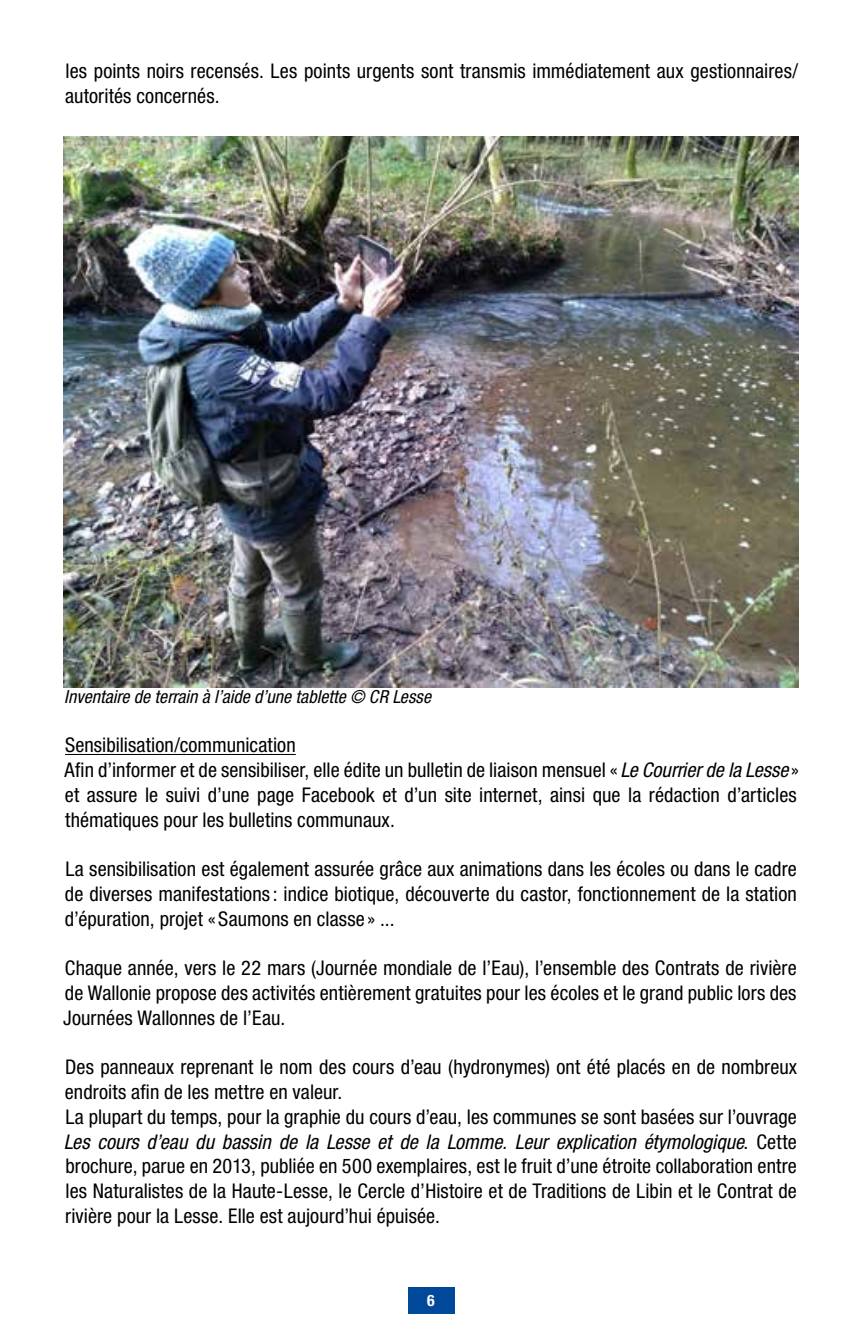
<style>
.page{position:relative;width:862px;height:1340px;background:#fff}
.page>*{position:absolute;margin:0;border:0;box-sizing:border-box;transform-origin:0 0}
.t1{font:condensed 20.25px/24.8px "Helvetica Neue LT Std";letter-spacing:.005em;color:#000}
.t2{font:italic condensed 18px "Helvetica Neue LT Std";letter-spacing:.005em;color:#000}
.t3{font:700 condensed 15.75px "Helvetica Neue LT Std";color:#fff}
.s1{font-style:italic}
</style>
<div class="page">
<div style="left:408px;top:1286px;width:46px;height:27px;background:#00489a"></div>
<hr style="left:65px;top:754px;width:231px;height:1px;background:#000">
<img style="left:64px;top:137px;width:733px;height:550px">
<p class="t1" style="left:65px;top:59px;width:734px">les points noirs recensés. Les points urgents sont transmis immédiatement aux gestionnaires/ autorités concernés.</p>
<p class="t2" style="left:64px;top:686px;width:368px">Inventaire de terrain à l’aide d’une tablette © CR Lesse</p>
<p class="t1" style="left:64px;top:732px;width:735px">Sensibilisation/communication<br>Afin d’informer et de sensibiliser, elle édite un bulletin de liaison mensuel « <span class="s1">Le Courrier de la Lesse</span> » et assure le suivi d’une page Facebook et d’un site internet, ainsi que la rédaction d’articles thématiques pour les bulletins communaux.</p>
<p class="t1" style="left:65px;top:856px;width:733px;text-align:justify">La sensibilisation est également assurée grâce aux animations dans les écoles ou dans le cadre de diverses manifestations : indice biotique, découverte du castor, fonctionnement de la station d’épuration, projet « Saumons en classe » ...</p>
<p class="t1" style="left:63px;top:955px;width:734px;text-align:justify">Chaque année, vers le 22 mars (Journée mondiale de l’Eau), l’ensemble des Contrats de rivière de Wallonie propose des activités entièrement gratuites pour les écoles et le grand public lors des Journées Wallonnes de l’Eau.</p>
<p class="t1" style="left:64px;top:1054px;width:734px">Des panneaux reprenant le nom des cours d’eau (hydronymes) ont été placés en de nombreux endroits afin de les mettre en valeur.<br>La plupart du temps, pour la graphie du cours d’eau, les communes se sont basées sur l’ouvrage <span class="s1">Les cours d’eau du bassin de la Lesse et de la Lomme. Leur explication étymologique</span>. Cette brochure, parue en 2013, publiée en 500 exemplaires, est le fruit d’une étroite collaboration entre les Naturalistes de la Haute-Lesse, le Cercle d’Histoire et de Traditions de Libin et le Contrat de rivière pour la Lesse. Elle est aujourd’hui épuisée.</p>
<p class="t3" style="left:427px;top:1290px;width:9px">6</p>
</div>
